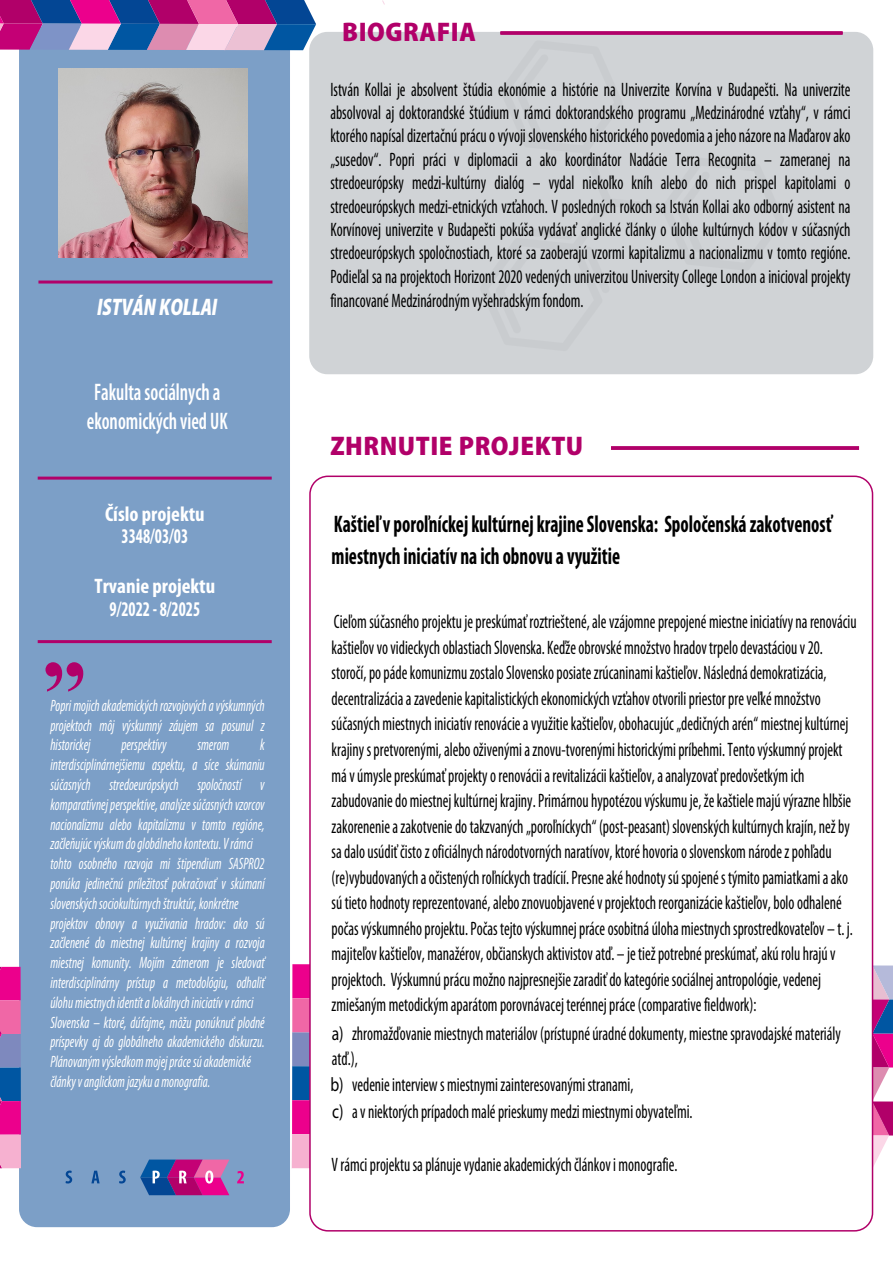
<style>
.page{position:relative;width:893px;height:1263px;background:#fff}
.page>*{position:absolute;margin:0;border:0;box-sizing:border-box;transform-origin:0 0}
.t1{font:700 90px "Times New Roman";color:#b10069}
.t2{font:900 semi-condensed 27px "Myriad Pro";letter-spacing:.02em;color:#b10069}
.t3{font:700 condensed 24px/31.5px "Myriad Pro";color:#000;scale:.8 1}
.t4{font:600 condensed 24px/28.8px "Myriad Pro";color:#fff;text-align:center;scale:.8 1}
.t5{font:italic 900 semi-condensed 24px "Myriad Pro";color:#fff;scale:.8 1}
.t6{font:700 condensed 21px/22.4px "Myriad Pro";color:#fff;text-align:center}
.t7{font:condensed 19.5px/25.5px "Myriad Pro";color:#000;scale:.8 1}
.t8{font:italic condensed 16.5px/19.8px "Myriad Pro";color:#fff;text-align:justify;scale:.8 1}
.s1{font-stretch:normal}
</style>
<div class="page">
<svg style="left:292px;top:964px;width:601px;height:205px;background:#be65ac"></svg>
<div style="left:310px;top:476px;width:562px;height:755px;background:#fff;border-radius:18px"></div>
<div style="left:309px;top:32px;width:564px;height:342px;background:#d0d3d6;border-radius:18px"></div>
<div style="left:19px;top:27px;width:271px;height:1200px;background:#7c9fc7;border-radius:18px"></div>
<hr style="left:38px;top:477px;width:234px;height:3px;background:#b10069">
<svg style="left:237px;top:1171px;width:7px;height:12px"></svg>
<svg style="left:140px;top:1159px;width:89px;height:36px;background:#914599"></svg>
<svg style="left:66px;top:1170px;width:60px;height:13px"></svg>
<hr style="left:38px;top:640px;width:234px;height:3px;background:#b10069">
<hr style="left:38px;top:281px;width:234px;height:3px;background:#b10069">
<svg style="left:0;top:967px;width:21px;height:201px;background:#b455a8"></svg>
<svg style="left:0;top:0;width:316px;height:50px;background:#925ea3"></svg>
<hr style="left:611px;top:447px;width:248px;height:2px;background:#b10069">
<hr style="left:500px;top:32px;width:342px;height:3px;background:#b10069">
<img style="left:59px;top:69px;width:189px;height:189px">
<p class="t5" style="left:97px;top:294px;width:152px">ISTVÁN KOLLAI</p>
<p class="t4" style="left:87px;top:378px;width:178px">Fakulta sociálnych a ekonomických vied UK</p>
<p class="t6" style="left:105px;top:503px;width:101px">Číslo projektu<br>3348/03/03</p>
<p class="t6" style="left:94px;top:574px;width:122px;line-height:23.2px">Trvanie projektu<br>9/2022 - 8/2025</p>
<h1 class="t1" style="left:42px;top:581px;width:46px">„</h1>
<p class="t8" style="left:50px;top:696px;width:269px">Popri mojich akademických rozvojových a výskumných projektoch môj výskumný záujem sa posunul z historickej</p>
<p class="t8" style="left:50px;top:735px;width:269px;text-align:left;text-indent:210px">k interdisciplinárnejšiemu aspektu, a síce skúmaniu súčasných stredoeurópskych spoločností v komparatívnej perspektíve, analýze súčasných vzorcov nacionalizmu alebo kapitalizmu v tomto regióne, začleňujúc výskum do globálneho kontextu. V rámci tohto osobného rozvoja mi štipendium SASPRO2 ponúka jedinečnú príležitosť pokračovať v skúmaní slovenských sociokultúrnych štruktúr, konkrétne projektov obnovy a využívania hradov: ako sú začlenené do miestnej kultúrnej krajiny a rozvoja miestnej komunity. Mojím zámerom je sledovať interdisciplinárny prístup a metodológiu, odhaliť úlohu miestnych identít a lokálnych iniciatív v rámci Slovenska – ktoré, dúfajme, môžu ponúknuť plodné príspevky aj do globálneho akademického diskurzu.<br>Plánovaným výsledkom mojej práce sú akademické články v anglickom jazyku a monografia.</p>
<p class="t8" style="left:121px;top:735px;width:58px">perspektívy</p>
<p class="t8" style="left:197px;top:735px;width:42px">smerom</p>
<h2 class="t2" style="left:342px;top:17px;width:135px">BIOGRAFIA</h2>
<p class="t7" style="left:330px;top:78px;width:652px;line-height:23.5px;text-align:justify">István Kollai je absolvent štúdia ekonómie a histórie na Univerzite Korvína v Budapešti. Na univerzite absolvoval aj doktorandské štúdium v rámci doktorandského programu „Medzinárodné vzťahy“, v rámci ktorého napísal dizertačnú prácu o vývoji slovenského historického povedomia a jeho názore na Maďarov ako „susedov“. Popri práci v diplomacii a ako koordinátor Nadácie Terra Recognita – zameranej na stredoeurópsky medzi-kultúrny dialóg – vydal niekoľko kníh alebo do nich prispel kapitolami o stredoeurópskych medzi-etnických vzťahoch. V posledných rokoch sa István Kollai ako odborný asistent na Korvínovej univerzite v Budapešti pokúša vydávať anglické články o úlohe kultúrnych kódov v súčasných stredoeurópskych spoločnostiach, ktoré sa zaoberajú vzormi kapitalizmu a nacionalizmu v tomto regióne.<br>Podieľal sa na projektoch Horizont 2020 vedených univerzitou University College London a inicioval projekty financované Medzinárodným vyšehradským fondom.</p>
<h2 class="t2" style="left:330px;top:428px;width:254px">ZHRNUTIE PROJEKTU</h2>
<p class="t3" style="left:332px;top:509px;width:627px">Kaštieľ v poroľníckej kultúrnej krajine Slovenska: Spoločenská zakotvenosť miestnych iniciatív na ich obnovu a využitie</p>
<p class="t7" style="left:332px;top:609px;width:658px">Cieľom súčasného projektu je preskúmať roztrieštené, ale vzájomne prepojené miestne iniciatívy na renováciu kaštieľov vo vidieckych oblastiach Slovenska. Keďže obrovské množstvo hradov trpelo devastáciou v 20. storočí, po páde komunizmu zostalo Slovensko posiate zrúcaninami kaštieľov. Následná demokratizácia, decentralizácia a zavedenie kapitalistických ekonomických vzťahov otvorili priestor pre veľké množstvo súčasných miestnych iniciatív renovácie a využitie kaštieľov, obohacujúc „dedičných arén“ miestnej kultúrnej krajiny s pretvorenými, alebo oživenými a znovu-tvorenými historickými príbehmi. Tento výskumný projekt má v úmysle preskúmať projekty o renovácii a revitalizácii kaštieľov, a analyzovať predovšetkým ich zabudovanie do miestnej kultúrnej krajiny. Primárnou hypotézou výskumu je, že kaštiele majú výrazne hlbšie zakorenenie a zakotvenie do takzvaných „poroľníckych“ (post-peasant) slovenských kultúrnych krajín, než by sa dalo usúdiť čisto z oficiálnych národotvorných naratívov, ktoré hovoria o slovenskom národe z pohľadu (re)vybudovaných a očistených roľníckych tradícií. Presne aké hodnoty sú spojené s týmito pamiatkami a ako sú tieto hodnoty reprezentované, alebo znovuobjavené v projektoch reorganizácie kaštieľov, bolo odhalené počas výskumného projektu. Počas tejto výskumnej práce osobitná úloha miestnych sprostredkovateľov – t. j. majiteľov kaštieľov, manažérov, občianskych aktivistov atď. – je tiež potrebné preskúmať, akú rolu hrajú v projektoch. Výskumnú prácu možno najpresnejšie zaradiť do kategórie sociálnej antropológie, vedenej zmiešaným metodickým aparátom porovnávacej terénnej práce (comparative fieldwork):</p>
<p class="t7" style="left:330px;top:1021px;width:640px;line-height:26px"><span class="s1">a)</span> zhromažďovanie miestnych materiálov (prístupné úradné dokumenty, miestne spravodajské materiály atď.),<br><span class="s1">b)</span> vedenie interview s miestnymi zainteresovanými stranami,<br><span class="s1">c)</span> a v niektorých prípadoch malé prieskumy medzi miestnymi obyvateľmi.</p>
<p class="t7" style="left:332px;top:1152px;width:434px">V rámci projektu sa plánuje vydanie akademických článkov i monografie.</p>
</div>
